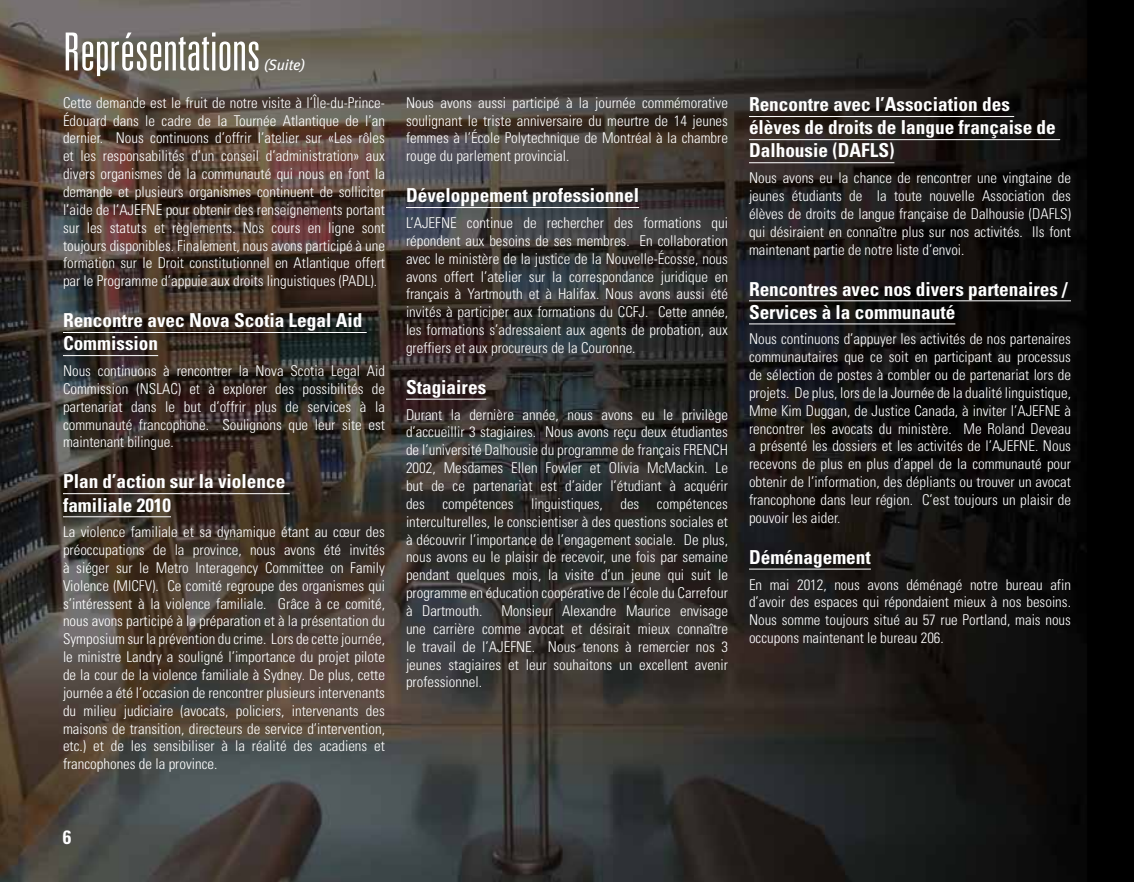
<style>
.page{position:relative;width:1134px;height:882px;background:#fff}
.page>*{position:absolute;margin:0;border:0;box-sizing:border-box;transform-origin:0 0}
.t1{font:300 ultra-condensed 52.5px "Univers LT";color:#fff}
.t2{font:700 condensed 19.25px/23.1px "Univers LT";color:#fff}
.t3{font:300 condensed 14.88px/17.8px "Univers LT";color:#fff;text-align:justify}
.t4{font:italic 14.88px "Meta Book LF";letter-spacing:-.005em;color:#fff}
</style>
<div class="page">
<img style="left:0;top:0;width:1134px;height:882px">
<hr style="left:63px;top:332px;width:304px;height:1px;background:#fff">
<hr style="left:63px;top:355px;width:95px;height:1px;background:#fff">
<hr style="left:63px;top:493px;width:227px;height:1px;background:#fff">
<hr style="left:63px;top:516px;width:108px;height:1px;background:#fff">
<hr style="left:406px;top:207px;width:233px;height:1px;background:#fff">
<hr style="left:406px;top:399px;width:80px;height:1px;background:#fff">
<hr style="left:749px;top:116px;width:265px;height:1px;background:#fff">
<hr style="left:749px;top:139px;width:311px;height:1px;background:#fff">
<hr style="left:749px;top:162px;width:145px;height:1px;background:#fff">
<hr style="left:749px;top:300px;width:322px;height:1px;background:#fff">
<hr style="left:749px;top:323px;width:206px;height:1px;background:#fff">
<hr style="left:749px;top:569px;width:122px;height:1px;background:#fff">
<h1 class="t1" style="left:63px;top:24px;width:199px">Représentations</h1>
<p class="t4" style="left:264px;top:57px;width:43px">(Suite)</p>
<p class="t3" style="left:63px;top:94px;width:324px">Cette demande est le fruit de notre visite à l’Île-du-Prince-Édouard dans le cadre de la Tournée Atlantique de l’an dernier. Nous continuons d’offrir l’atelier sur «Les rôles et les responsabilités d’un conseil d’administration» aux divers organismes de la communauté qui nous en font la demande et plusieurs organismes continuent de solliciter l’aide de l’AJEFNE pour obtenir des renseignements portant sur les statuts et règlements. Nos cours en ligne sont toujours disponibles. Finalement, nous avons participé à une formation sur le Droit constitutionnel en Atlantique offert par le Programme d’appuie aux droits linguistiques (PADL).</p>
<p class="t2" style="left:63px;top:309px;width:301px">Rencontre avec Nova Scotia Legal Aid<br>Commission</p>
<p class="t3" style="left:63px;top:362px;width:324px">Nous continuons à rencontrer la Nova Scotia Legal Aid Commission (NSLAC) et à explorer des possibilités de partenariat dans le but d’offrir plus de services à la communauté francophone. Soulignons que leur site est maintenant bilingue.</p>
<p class="t2" style="left:63px;top:470px;width:224px">Plan d’action sur la violence familiale 2010</p>
<p class="t3" style="left:63px;top:523px;width:324px">La violence familiale et sa dynamique étant au cœur des préoccupations de la province, nous avons été invités à siéger sur le Metro Interagency Committee on Family Violence (MICFV). Ce comité regroupe des organismes qui s’intéressent à la violence familiale. Grâce à ce comité, nous avons participé à la préparation et à la présentation du Symposium sur la prévention du crime. Lors de cette journée, le ministre Landry a souligné l’importance du projet pilote de la cour de la violence familiale à Sydney. De plus, cette journée a été l’occasion de rencontrer plusieurs intervenants du milieu judiciaire (avocats, policiers, intervenants des maisons de transition, directeurs de service d’intervention, etc.) et de les sensibiliser à la réalité des acadiens et francophones de la province.</p>
<p class="t3" style="left:406px;top:94px;width:324px">Nous avons aussi participé à la journée commémorative soulignant le triste anniversaire du meurtre de 14 jeunes femmes à l’École Polytechnique de Montréal à la chambre rouge du parlement provincial.</p>
<p class="t2" style="left:406px;top:184px;width:235px">Développement professionnel</p>
<p class="t3" style="left:406px;top:214px;width:324px">L’AJEFNE continue de rechercher des formations qui répondent aux besoins de ses membres. En collaboration avec le ministère de la justice de la Nouvelle-Écosse, nous avons offert l’atelier sur la correspondance juridique en français à Yartmouth et à Halifax. Nous avons aussi été invités à participer aux formations du CCFJ. Cette année, les formations s’adressaient aux agents de probation, aux greffiers et aux procureurs de la Couronne.</p>
<p class="t2" style="left:406px;top:375px;width:82px">Stagiaires</p>
<p class="t3" style="left:406px;top:405px;width:324px">Durant la dernière année, nous avons eu le privilège d’accueillir 3 stagiaires. Nous avons reçu deux étudiantes de l’université Dalhousie du programme de français FRENCH 2002, Mesdames Ellen Fowler et Olivia McMackin. Le but de ce partenariat est d’aider l’étudiant à acquérir des compétences linguistiques, des compétences interculturelles, le conscientiser à des questions sociales et à découvrir l’importance de l’engagement sociale. De plus, nous avons eu le plaisir de recevoir, une fois par semaine pendant quelques mois, la visite d’un jeune qui suit le programme en éducation coopérative de l’école du Carrefour à Dartmouth.</p>
<p class="t3" style="left:406px;top:602px;width:324px;text-indent:95px">Monsieur Alexandre Maurice envisage une carrière comme avocat et désirait mieux connaître le travail de l’AJEFNE. Nous tenons à remercier nos 3 jeunes stagiaires et leur souhaitons un excellent avenir professionnel.</p>
<p class="t2" style="left:749px;top:93px;width:308px">Rencontre avec l’Association des élèves de droits de langue française de<br>Dalhousie (DAFLS)</p>
<p class="t3" style="left:749px;top:169px;width:324px">Nous avons eu la chance de rencontrer une vingtaine de jeunes étudiants de la toute nouvelle Association des élèves de droits de langue française de Dalhousie (DAFLS) qui désiraient en connaître plus sur nos activités. Ils font maintenant partie de notre liste d’envoi.</p>
<p class="t2" style="left:749px;top:277px;width:320px">Rencontres avec nos divers partenaires /<br>Services à la communauté</p>
<p class="t3" style="left:749px;top:330px;width:324px">Nous continuons d’appuyer les activités de nos partenaires communautaires que ce soit en participant au processus de sélection de postes à combler ou de partenariat lors de projets. De plus, lors de la Journée de la dualité linguistique, Mme Kim Duggan, de Justice Canada, à inviter l’AJEFNE à rencontrer les avocats du ministère. Me Roland Deveau a présenté les dossiers et les activités de l’AJEFNE. Nous recevons de plus en plus d’appel de la communauté pour obtenir de l’information, des dépliants ou trouver un avocat francophone dans leur région. C’est toujours un plaisir de pouvoir les aider.</p>
<p class="t2" style="left:749px;top:545px;width:123px">Déménagement</p>
<p class="t3" style="left:749px;top:575px;width:324px">En mai 2012, nous avons déménagé notre bureau afin d’avoir des espaces qui répondaient mieux à nos besoins.<br>Nous somme toujours situé au 57 rue Portland, mais nous occupons maintenant le bureau 206.</p>
<p class="t2" style="left:63px;top:826px;width:10px">6</p>
</div>
